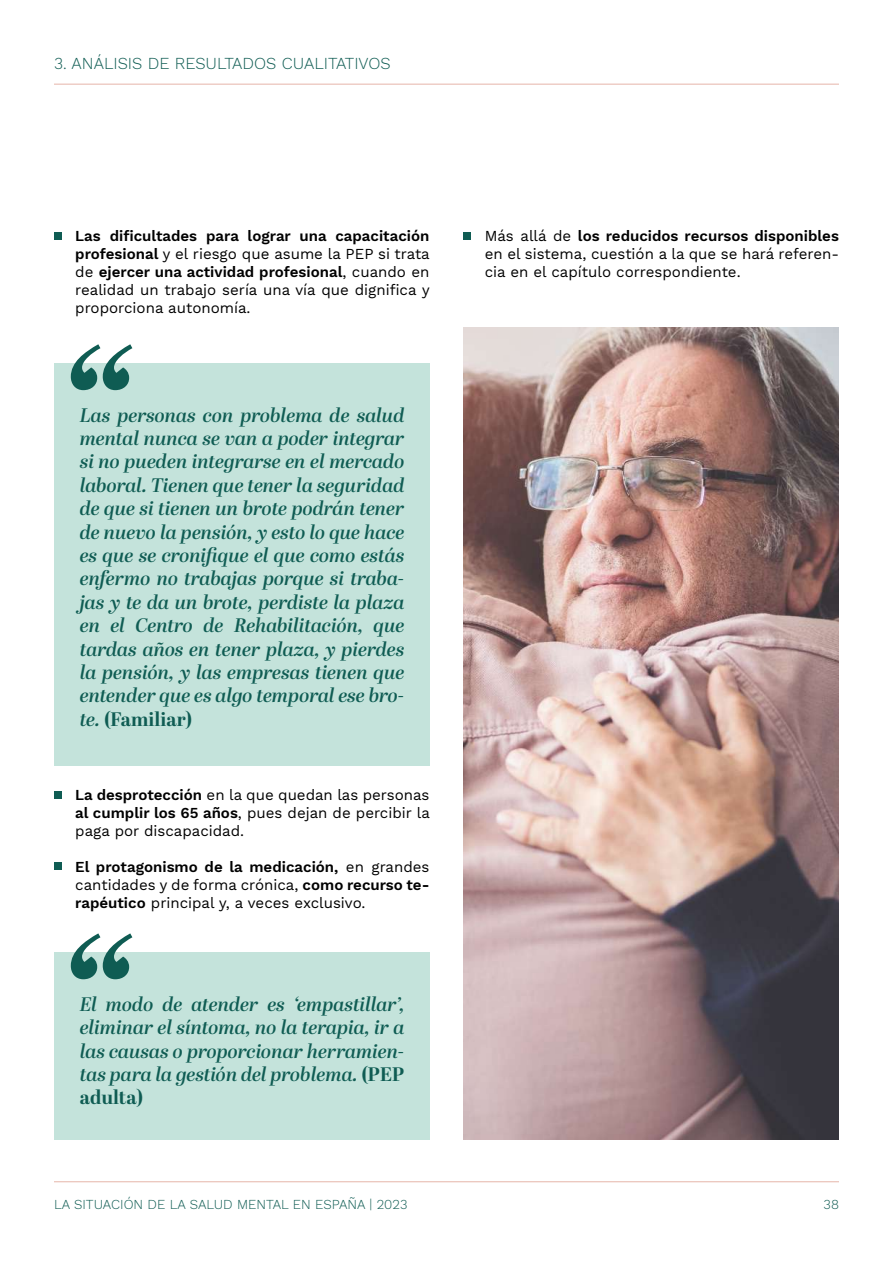
<style>
.page{position:relative;width:893px;height:1263px;background:#fff}
.page>*{position:absolute;margin:0;border:0;box-sizing:border-box;transform-origin:0 0}
.t1{font:italic 600 178.5px "Abril Display";color:#0f5c53}
.t2{font:italic 600 19.5px/23.4px "Abril Display";color:#0f5c53;text-align:justify}
.t3{font:300 16.5px "Work Sans";color:#0f5c53}
.t4{font:15px/18px "Work Sans";color:#000;text-align:justify}
.t5{font:300 13.5px "Work Sans";color:#0f5c53}
.s1{font-weight:600}
.s2{font-weight:700;font-style:normal}
</style>
<div class="page">
<hr style="left:54px;top:1181px;width:785px;height:1px;background:#e6b5a9">
<hr style="left:54px;top:84px;width:785px;height:1px;background:#e6b5a9">
<div style="left:54px;top:952px;width:375px;height:188px;background:#c4e3db"></div>
<div style="left:54px;top:363px;width:375px;height:402px;background:#c4e3db"></div>
<img style="left:464px;top:327px;width:375px;height:813px">
<div style="left:54px;top:791px;width:8px;height:7px;background:#0f5c53"></div>
<div style="left:54px;top:862px;width:8px;height:7px;background:#0f5c53"></div>
<div style="left:54px;top:233px;width:7px;height:7px;background:#0f5c53"></div>
<div style="left:463px;top:233px;width:8px;height:7px;background:#0f5c53"></div>
<p class="t3" style="left:54px;top:54px;width:338px">3. ANÁLISIS DE RESULTADOS CUALITATIVOS</p>
<p class="t4" style="left:75px;top:228px;width:356px"><span class="s1">Las dificultades para lograr una capacitación profesional</span> y el riesgo que asume la PEP si trata de <span class="s1">ejercer una actividad profesional</span>, cuando en realidad un trabajo sería una vía que dignifica y proporciona autonomía.</p>
<h1 class="t1" style="left:54px;top:291px;width:74px">“</h1>
<p class="t2" style="left:80px;top:404px;width:326px">Las personas con problema de salud mental nunca se van a poder integrar si no pueden integrarse en el mercado laboral. Tienen que tener la seguridad de que si tienen un brote podrán tener de nuevo la pensión, y esto lo que hace es que se cronifique el que como estás enfermo no trabajas porque si traba&shy;jas y te da un brote, perdiste la plaza en el Centro de Rehabilitación, que tardas años en tener plaza, y pierdes la pensión, y las empresas tienen que entender que es algo temporal ese bro&shy;te. <span class="s2">(Familiar)</span></p>
<p class="t4" style="left:75px;top:786px;width:356px"><span class="s1">La desprotección</span> en la que quedan las personas <span class="s1">al cumplir los 65 años</span>, pues dejan de percibir la paga por discapacidad.</p>
<p class="t4" style="left:75px;top:858px;width:356px"><span class="s1">El protagonismo de la medicación,</span> en grandes cantidades y de forma crónica, <span class="s1">como recurso te&shy;rapéutico</span> principal y, a veces exclusivo.</p>
<h1 class="t1" style="left:54px;top:880px;width:74px">“</h1>
<p class="t2" style="left:80px;top:993px;width:326px">El modo de atender es ‘empastillar’, eliminar el síntoma, no la terapia, ir a las causas o proporcionar herramien&shy;tas para la gestión del problema. <span class="s2">(PEP adulta)</span></p>
<p class="t4" style="left:485px;top:228px;width:356px">Más allá de <span class="s1">los reducidos recursos disponibles </span>en el sistema, cuestión a la que se hará referen&shy;cia en el capítulo correspondiente.</p>
<p class="t5" style="left:54px;top:1196px;width:355px">LA SITUACIÓN DE LA SALUD MENTAL EN ESPAÑA | 2023</p>
<p class="t5" style="left:823px;top:1196px;width:17px">38</p>
</div>
